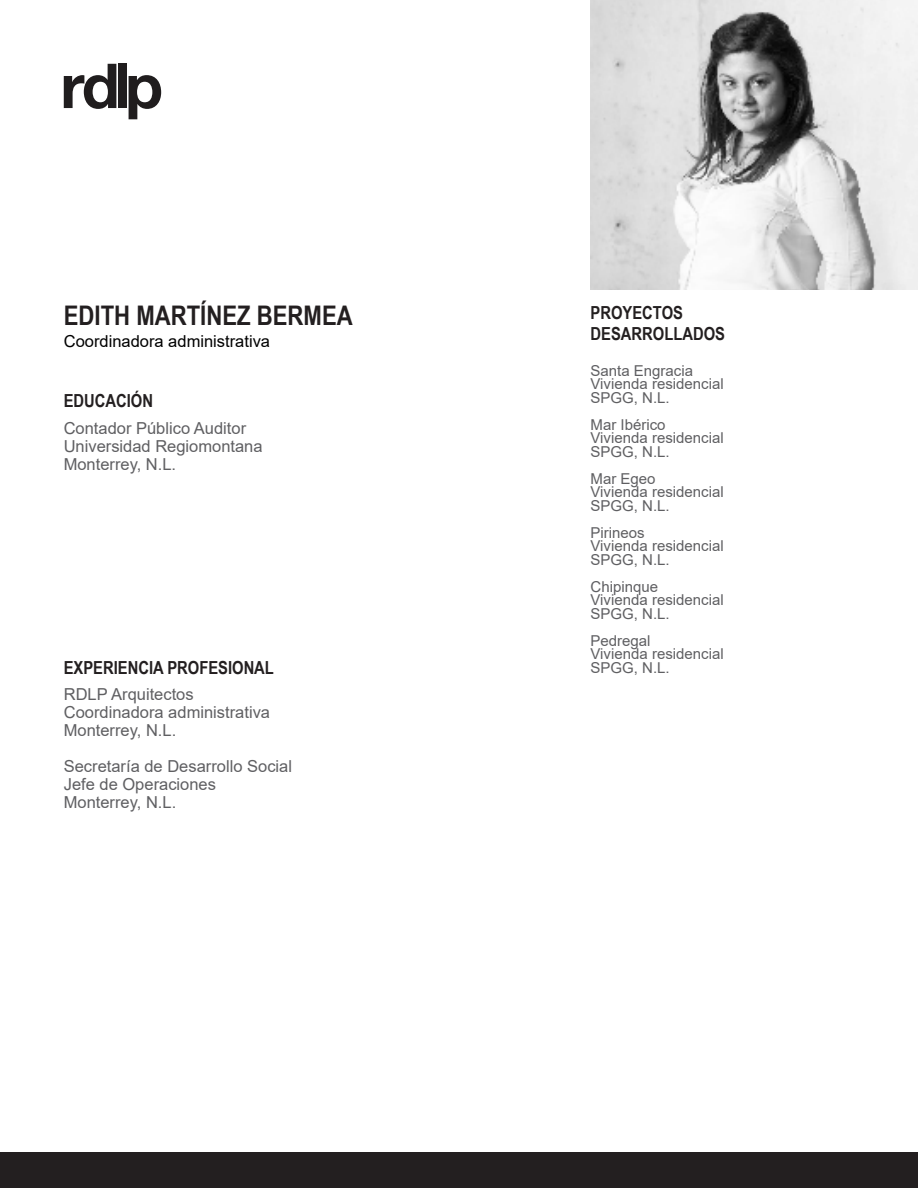
<style>
.page{position:relative;width:918px;height:1188px;background:#fff}
.page>*{position:absolute;margin:0;border:0;box-sizing:border-box;transform-origin:0 0}
.Titulos_contenido{font:700 27px "Arial Narrow";color:#231f20}
.Subtitulos_contenido{font:700 18px "Arial Narrow";color:#231f20}
.Texto{font:16.5px "Arial";color:#5f5f62}
.Puesto{font:16.5px "Arial";color:#000}
.Notas{font:15px "Arial";color:#5f5f62}
</style>
<div class="page">
<div style="left:0;top:1152px;width:918px;height:36px;background:#231f20"></div>
<svg style="left:64px;top:64px;width:52px;height:45px"></svg>
<div style="left:118px;top:64px;width:9px;height:44px;background:#201d1e"></div>
<svg style="left:129px;top:75px;width:32px;height:44px"></svg>
<img style="left:591px;top:0;width:327px;height:290px">
<p class="Titulos_contenido" style="left:64px;top:295px;width:291px">EDITH MARTÍNEZ BERMEA</p>
<p class="Puesto" style="left:64px;top:330px;width:208px">Coordinadora administrativa</p>
<p class="Subtitulos_contenido" style="left:64px;top:388px;width:91px">EDUCACIÓN</p>
<p class="Texto" style="left:64px;top:417px;width:184px">Contador Público Auditor</p>
<p class="Texto" style="left:64px;top:435px;width:200px">Universidad Regiomontana</p>
<p class="Texto" style="left:64px;top:453px;width:114px">Monterrey, N.L.</p>
<p class="Subtitulos_contenido" style="left:64px;top:654px;width:212px">EXPERIENCIA PROFESIONAL</p>
<p class="Texto" style="left:64px;top:683px;width:131px">RDLP Arquitectos</p>
<p class="Texto" style="left:64px;top:701px;width:208px">Coordinadora administrativa</p>
<p class="Texto" style="left:64px;top:719px;width:114px">Monterrey, N.L.</p>
<p class="Texto" style="left:64px;top:755px;width:230px">Secretaría de Desarrollo Social</p>
<p class="Texto" style="left:64px;top:773px;width:154px">Jefe de Operaciones</p>
<p class="Texto" style="left:64px;top:791px;width:114px">Monterrey, N.L.</p>
<p class="Subtitulos_contenido" style="left:591px;top:299px;width:94px">PROYECTOS</p>
<p class="Subtitulos_contenido" style="left:591px;top:320px;width:136px">DESARROLLADOS</p>
<p class="Notas" style="left:591px;top:360px;width:104px">Santa Engracia</p>
<p class="Notas" style="left:591px;top:374px;width:135px">Vivienda residencial</p>
<p class="Notas" style="left:591px;top:387px;width:81px">SPGG, N.L.</p>
<p class="Notas" style="left:591px;top:414px;width:77px">Mar Ibérico</p>
<p class="Notas" style="left:591px;top:428px;width:135px">Vivienda residencial</p>
<p class="Notas" style="left:591px;top:441px;width:81px">SPGG, N.L.</p>
<p class="Notas" style="left:591px;top:468px;width:67px">Mar Egeo</p>
<p class="Notas" style="left:591px;top:482px;width:135px">Vivienda residencial</p>
<p class="Notas" style="left:591px;top:495px;width:81px">SPGG, N.L.</p>
<p class="Notas" style="left:591px;top:522px;width:56px">Pirineos</p>
<p class="Notas" style="left:591px;top:536px;width:135px">Vivienda residencial</p>
<p class="Notas" style="left:591px;top:549px;width:81px">SPGG, N.L.</p>
<p class="Notas" style="left:591px;top:576px;width:69px">Chipinque</p>
<p class="Notas" style="left:591px;top:590px;width:135px">Vivienda residencial</p>
<p class="Notas" style="left:591px;top:603px;width:81px">SPGG, N.L.</p>
<p class="Notas" style="left:591px;top:630px;width:62px">Pedregal</p>
<p class="Notas" style="left:591px;top:644px;width:135px">Vivienda residencial</p>
<p class="Notas" style="left:591px;top:657px;width:81px">SPGG, N.L.</p>
</div>
